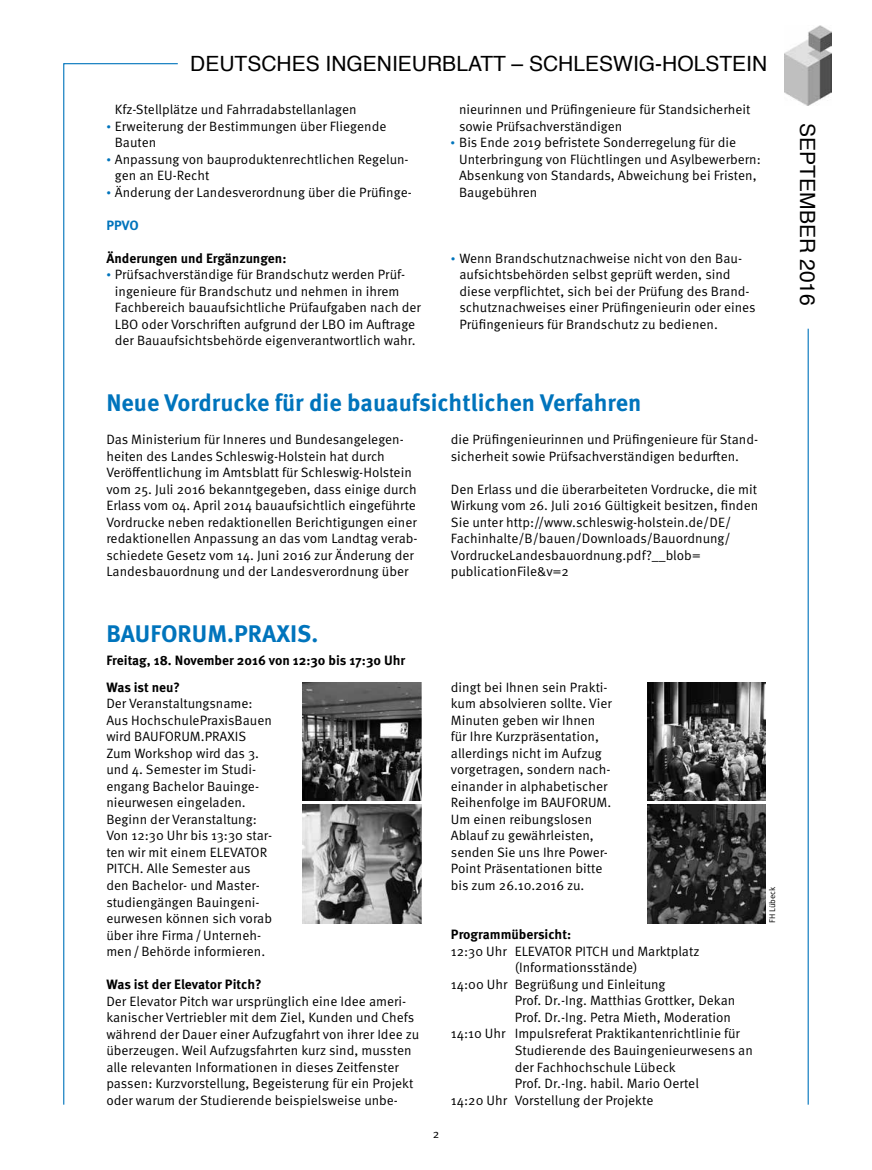
<style>
.page{position:relative;width:872px;height:1170px;background:#fff}
.page>*{position:absolute;margin:0;border:0;box-sizing:border-box;transform-origin:0 0}
.t1{font:700 24px "Meta OT";color:#0074bc}
.t2{font:21px "Helvetica";color:#000}
.t3{font:13.5px/16.5px "Meta OT Norm";color:#000}
.t4{font:700 13.5px "Meta OT";color:#000}
.t5{font:700 13.5px "Meta OT";color:#0074bc}
.t6{font:12px "Meta OT Norm";color:#000}
.t7{font:8.25px "Meta OT Norm";letter-spacing:-.005em;color:#000}
.s1{font-size:9px;color:#0074bc}
</style>
<div class="page">
<img style="left:784px;top:26px;width:47px;height:79px">
<hr style="left:807px;top:329px;width:1px;height:775px;background:#0074bc">
<svg style="left:63px;top:63px;width:115px;height:1042px"></svg>
<img style="left:303px;top:682px;width:118px;height:118px">
<img style="left:647px;top:804px;width:118px;height:119px">
<img style="left:647px;top:682px;width:118px;height:118px">
<img style="left:303px;top:804px;width:118px;height:119px">
<h2 class="t2" style="left:190px;top:47px;width:578px">DEUTSCHES INGENIEURBLATT – SCHLESWIG-HOLSTEIN</h2>
<p class="t3" style="left:115px;top:101px;width:243px">Kfz-Stellplätze und Fahrradabstellanlagen</p>
<p class="t3" style="left:115px;top:118px;width:273px;text-indent:-9px"><span class="s1">•</span> Erweiterung der Bestimmungen über Fliegende<br>Bauten</p>
<p class="t3" style="left:115px;top:151px;width:295px;text-indent:-9px"><span class="s1">•</span> Anpassung von bauproduktenrechtlichen Regelun&shy;gen an EU-Recht</p>
<p class="t3" style="left:106px;top:184px;width:307px"><span class="s1">•</span> Änderung der Landesverordnung über die Prüfinge-</p>
<p class="t5" style="left:106px;top:216px;width:34px">PPVO</p>
<p class="t4" style="left:106px;top:249px;width:182px">Änderungen und Ergänzungen:</p>
<p class="t3" style="left:115px;top:266px;width:307px;text-indent:-9px"><span class="s1">•</span> Prüfsachverständige für Brandschutz werden Prüf&shy;ingenieure für Brandschutz und nehmen in ihrem Fachbereich bauaufsichtliche Prüfaufgaben nach der LBO oder Vorschriften aufgrund der LBO im Auftrage der Bauaufsichtsbehörde eigenverantwortlich wahr.</p>
<p class="t3" style="left:459px;top:101px;width:293px">nieurinnen und Prüfingenieure für Standsicherheit sowie Prüfsachverständigen</p>
<p class="t3" style="left:459px;top:134px;width:303px;text-indent:-9px"><span class="s1">•</span> Bis Ende 2019 befristete Sonderregelung für die Unterbringung von Flüchtlingen und Asylbewerbern:<br>Absenkung von Standards, Abweichung bei Fristen, Baugebühren</p>
<p class="t3" style="left:459px;top:250px;width:298px;text-indent:-9px"><span class="s1">•</span> Wenn Brandschutznachweise nicht von den Bau&shy;aufsichtsbehörden selbst geprüft werden, sind diese verpflichtet, sich bei der Prüfung des Brand&shy;schutznachweises einer Prüfingenieurin oder eines Prüfingenieurs für Brandschutz zu bedienen.</p>
<h1 class="t1" style="left:106px;top:387px;width:536px">Neue Vordrucke für die bauaufsichtlichen Verfahren</h1>
<p class="t3" style="left:106px;top:431px;width:313px">Das Ministerium für Inneres und Bundesangelegen&shy;heiten des Landes Schleswig-Holstein hat durch Veröffentlichung im Amtsblatt für Schleswig-Holstein vom 25. Juli 2016 bekanntgegeben, dass einige durch Erlass vom 04. April 2014 bauaufsichtlich eingeführte Vordrucke neben redaktionellen Berichtigungen einer redaktionellen Anpassung an das vom Landtag verab&shy;schiedete Gesetz vom 14. Juni 2016 zur Änderung der Landesbauordnung und der Landesverordnung über</p>
<p class="t3" style="left:451px;top:431px;width:309px">die Prüfingenieurinnen und Prüfingenieure für Stand&shy;sicherheit sowie Prüfsachverständigen bedurften.</p>
<p class="t3" style="left:451px;top:481px;width:309px">Den Erlass und die überarbeiteten Vordrucke, die mit Wirkung vom 26. Juli 2016 Gültigkeit besitzen, finden Sie unter http://www.schleswig-holstein.de/DE/ Fachinhalte/B/bauen/Downloads/Bauordnung/ VordruckeLandesbauordnung.pdf?__blob= publicationFile&amp;v=2</p>
<h1 class="t1" style="left:106px;top:618px;width:214px">BAUFORUM.PRAXIS.</h1>
<p class="t4" style="left:106px;top:651px;width:300px">Freitag, 18. November 2016 von 12:30 bis 17:30 Uhr</p>
<p class="t4" style="left:106px;top:678px;width:75px">Was ist neu?</p>
<p class="t3" style="left:106px;top:695px;width:167px">Der Veranstaltungsname:<br>Aus HochschulePraxisBauen wird BAUFORUM.PRAXIS<br>Zum Workshop wird das 3. und 4. Semester im Studi&shy;engang Bachelor Bauinge&shy;nieurwesen eingeladen.<br>Beginn der Veranstaltung:<br>Von 12:30 Uhr bis 13:30 star&shy;ten wir mit einem ELEVATOR<br>PITCH. Alle Semester aus den Bachelor- und Master&shy;studiengängen Bauingeni&shy;eurwesen können sich vorab über ihre Firma/Unterneh&shy;men/Behörde informieren.</p>
<p class="t4" style="left:106px;top:975px;width:157px">Was ist der Elevator Pitch?</p>
<p class="t3" style="left:106px;top:992px;width:314px">Der Elevator Pitch war ursprünglich eine Idee ameri&shy;kanischer Vertriebler mit dem Ziel, Kunden und Chefs während der Dauer einer Aufzugfahrt von ihrer Idee zu überzeugen. Weil Aufzugsfahrten kurz sind, mussten alle relevanten Informationen in dieses Zeitfenster passen: Kurzvorstellung, Begeisterung für ein Projekt oder warum der Studierende beispielsweise unbe-</p>
<p class="t6" style="left:433px;top:1126px;width:8px">2</p>
<p class="t3" style="left:451px;top:679px;width:162px">dingt bei Ihnen sein Prakti&shy;kum absolvieren sollte. Vier<br>Minuten geben wir Ihnen für Ihre Kurzpräsentation, allerdings nicht im Aufzug vorgetragen, sondern nach&shy;einander in alphabetischer<br>Reihenfolge im BAUFORUM.<br>Um einen reibungslosen<br>Ablauf zu gewährleisten, senden Sie uns Ihre Power-<br>Point Präsentationen bitte bis zum 26.10.2016 zu.</p>
<p class="t4" style="left:451px;top:926px;width:122px">Programmübersicht:</p>
<p class="t3" style="left:451px;top:943px;width:250px">12:30 Uhr ELEVATOR PITCH und Marktplatz</p>
<p class="t3" style="left:514px;top:959px;width:124px">(Informationsstände)</p>
<p class="t3" style="left:451px;top:976px;width:216px">14:00 Uhr Begrüßung und Einleitung</p>
<p class="t3" style="left:514px;top:992px;width:222px">Prof. Dr.-Ing. Matthias Grottker, Dekan</p>
<p class="t3" style="left:514px;top:1009px;width:218px">Prof. Dr.-Ing. Petra Mieth, Moderation</p>
<p class="t3" style="left:451px;top:1025px;width:290px">14:10 Uhr Impulsreferat Praktikantenrichtlinie für</p>
<p class="t3" style="left:514px;top:1042px;width:240px">Studierende des Bauingenieurwesens an</p>
<p class="t3" style="left:514px;top:1058px;width:163px">der Fachhochschule Lübeck</p>
<p class="t3" style="left:514px;top:1075px;width:186px">Prof. Dr.-Ing. habil. Mario Oertel</p>
<p class="t3" style="left:451px;top:1091px;width:204px">14:20 Uhr Vorstellung der Projekte</p>
<p class="t7" style="left:767px;top:923px;width:38px;rotate:-90deg">FH Lübeck</p>
<h2 class="t2" style="left:824px;top:123px;width:184px;rotate:90deg">SEPTEMBER 2016</h2>
</div>
